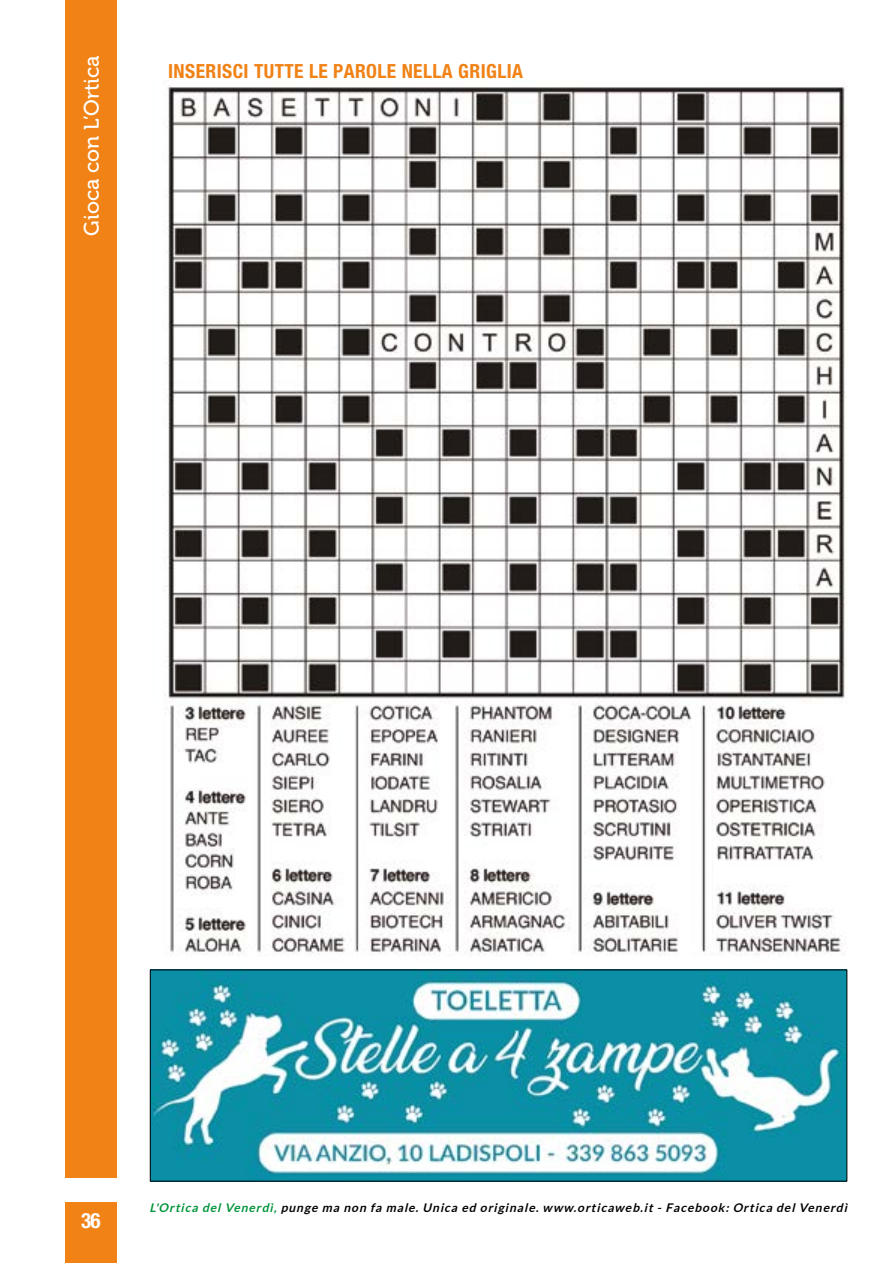
<style>
.page{position:relative;width:893px;height:1263px;background:#fff}
.page>*{position:absolute;margin:0;border:0;box-sizing:border-box;transform-origin:0 0}
.t1{font:21px "Museo 500";color:#fff}
.t2{font:700 condensed 21px "Helvetica Neue LT Std";color:#fff}
.t3{font:700 condensed 19.5px "Helvetica Neue LT Std";letter-spacing:.02em;color:#f08216}
.t4{font:italic 700 12px "Lato";color:#000}
.s1{color:#00953b}
</style>
<div class="page">
<div style="left:65px;top:1202px;width:52px;height:61px;background:#f08216"></div>
<div style="left:65px;top:0;width:52px;height:1178px;background:#f08216"></div>
<img style="left:165px;top:86px;width:682px;height:870px">
<img style="left:152px;top:971px;width:693px;height:208px">
<h1 class="t1" style="left:80px;top:236px;width:182px;rotate:-90deg">Gioca con L’Ortica</h1>
<h2 class="t3" style="left:168px;top:59px;width:356px">INSERISCI TUTTE LE PAROLE NELLA GRIGLIA</h2>
<h1 class="t2" style="left:81px;top:1208px;width:21px">36</h1>
<p class="t4" style="left:150px;top:1201px;width:702px"><span class="s1">L'Ortica del Venerdì,</span> punge ma non fa male. Unica ed originale. www.orticaweb.it - Facebook: Ortica del Venerdì</p>
</div>
